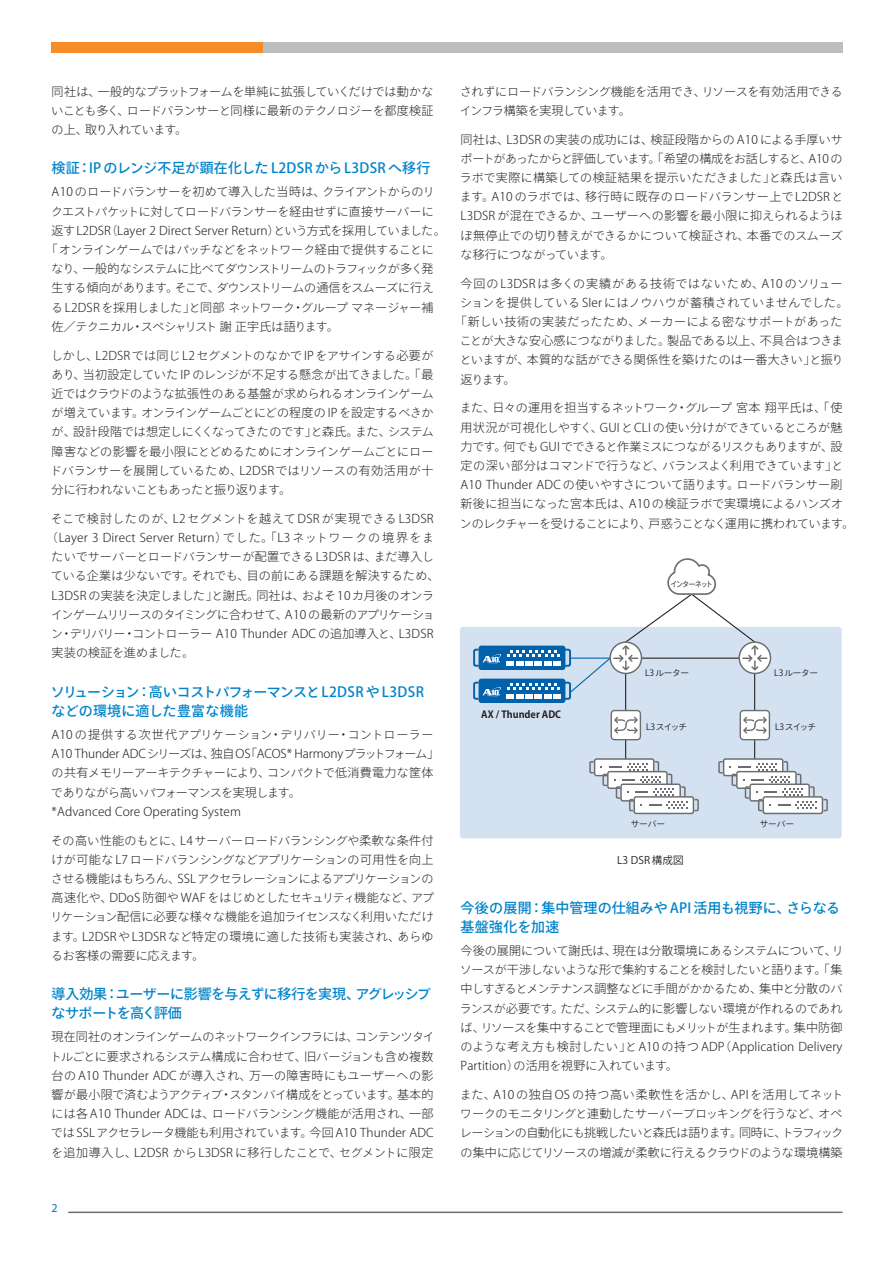
<style>
.page{position:relative;width:893px;height:1263px;background:#fff}
.page>*{position:absolute;margin:0;border:0;box-sizing:border-box;transform-origin:0 0}
.t1{font:500 13.95px/19.2px "Ryo Gothic Plus N";letter-spacing:-.005em;color:#0084ca}
.t2{font:500 13.95px/19.2px "Ryo Gothic Plus N";letter-spacing:-.035em;color:#0084ca}
.t3{font:500 13.95px "Ryo Gothic Plus N";letter-spacing:.015em;color:#0084ca}
.t4{font:300 12px/19.2px "Ryo Gothic Plus N";letter-spacing:-.005em;color:#231f20;text-align:justify}
.t5{font:300 12px "Ryo Gothic Plus N";letter-spacing:.015em;color:#231f20}
.t6{font:300 12px/19.2px "Ryo Gothic Plus N";letter-spacing:-.03em;color:#231f20}
.t7{font:300 12px "Ryo Gothic Plus N";letter-spacing:-.025em;color:#231f20}
.t8{font:300 12px "Ryo Gothic Plus N";letter-spacing:-.065em;color:#231f20}
.t9{font:300 12px "Ryo Gothic Plus N";letter-spacing:-.035em;color:#231f20}
.t10{font:300 12px "Ryo Gothic Plus N";letter-spacing:.05em;color:#231f20}
.t11{font:300 12px "Ryo Gothic Plus N";letter-spacing:.03em;color:#231f20}
.t12{font:300 12px "Ryo Gothic Plus N";letter-spacing:-.045em;color:#231f20}
.t13{font:12px "Myriad Pro";color:#0077bd}
.t14{font:10.5px "Ryo Gothic Plus N";letter-spacing:.01em;color:#231f20}
.t15{font:700 9.75px "Ryo Gothic Plus N";color:#231f20}
.t16{font:8.7px "Ryo Gothic Plus N";letter-spacing:-.02em;color:#231f20}
.t17{font:7.95px "Ryo Gothic Plus N";letter-spacing:-.16em;color:#231f20;scale:.9 1}
</style>
<div class="page">
<div style="left:460px;top:627px;width:382px;height:211px;background:#d4e1f1;border-radius:3px"></div>
<hr style="left:625px;top:671px;width:1px;height:92px;background:#231f20">
<svg style="left:589px;top:757px;width:110px;height:58px"></svg>
<div style="left:611px;top:710px;width:29px;height:30px;background:#fff;border-radius:3px"></div>
<div style="left:611px;top:710px;width:30px;height:30px;border:1px solid #6c6d70;border-radius:3px"></div>
<svg style="left:614px;top:716px;width:24px;height:18px"></svg>
<hr style="left:754px;top:671px;width:1px;height:92px;background:#231f20">
<svg style="left:718px;top:757px;width:110px;height:58px"></svg>
<svg style="left:739px;top:642px;width:31px;height:31px"></svg>
<div style="left:738px;top:641px;width:33px;height:33px;border:1px solid #6c6d70;border-radius:50%"></div>
<div style="left:740px;top:710px;width:29px;height:30px;background:#fff;border-radius:3px"></div>
<div style="left:740px;top:710px;width:30px;height:30px;border:1px solid #6c6d70;border-radius:3px"></div>
<svg style="left:743px;top:716px;width:24px;height:18px"></svg>
<div style="left:479px;top:679px;width:86px;height:24px;background:#0161ab;border-radius:3px"></div>
<svg style="left:473px;top:558px;width:294px;height:143px"></svg>
<div style="left:51px;top:43px;width:792px;height:10px;background:#bcbdc0"></div>
<div style="left:51px;top:43px;width:211px;height:10px;background:#f68d29"></div>
<hr style="left:68px;top:1211px;width:774px;height:2px;background:#6c6d70">
<p class="t4" style="left:52px;top:82px;width:383px">同社は、一般的なプラットフォームを単純に拡張していくだけでは動かないことも多く、ロードバランサーと同様に最新のテクノロジーを都度検証の上、取り入れています。</p>
<p class="t3" style="left:52px;top:159px;width:380px">検証：IP のレンジ不足が顕在化した L2DSR からL3DSR へ移行</p>
<p class="t4" style="left:52px;top:183px;width:385px">A10 のロードバランサーを初めて導入した当時は、クライアントからのリ</p>
<p class="t4" style="left:51px;top:202px;width:384px">クエストパケットに対してロードバランサーを経由せずに直接サーバーに</p>
<p class="t4" style="left:52px;top:221px;width:395px">返すL2DSR（Layer 2 Direct Server Return）という方式を採用していました。</p>
<p class="t4" style="left:46px;top:240px;width:389px">「オンラインゲームではパッチなどをネットワーク経由で提供することに</p>
<p class="t8" style="left:52px;top:261px;width:383px">なり、一般的なシステムに比べてダウンストリームのトラフィックが多く発</p>
<p class="t9" style="left:52px;top:281px;width:384px">生する傾向があります。そこで、ダウンストリームの通信をスムーズに行え</p>
<p class="t7" style="left:51px;top:300px;width:384px">る L2DSR を採用しました」と同部 ネットワーク・グループ マネージャー補</p>
<p class="t12" style="left:52px;top:319px;width:289px">佐／テクニカル・スペシャリスト 謝 正宇氏は語ります。</p>
<p class="t4" style="left:50px;top:346px;width:385px">しかし、L2DSRでは同じ L2 セグメントのなかで IP をアサインする必要があり、当初設定していた IP のレンジが不足する懸念が出てきました。「最近ではクラウドのような拡張性のある基盤が求められるオンラインゲームが増えています。オンラインゲームごとにどの程度の IP を設定するべきかが、設計段階では想定しにくくなってきたのです」と森氏。また、システム障害などの影響を最小限にとどめるためにオンラインゲームごとにロードバランサーを展開しているため、L2DSRではリソースの有効活用が十分に行われないこともあったと振り返ります。</p>
<p class="t5" style="left:51px;top:511px;width:384px">そこで検討したのが、L2 セグメントを越えて DSR が実現できる L3DSR</p>
<p class="t5" style="left:46px;top:530px;width:390px">（Layer 3 Direct Server Return）でした。「L3 ネットワークの境界をま</p>
<p class="t4" style="left:52px;top:548px;width:384px">たいでサーバーとロードバランサーが配置できる L3DSR は、まだ導入し</p>
<p class="t4" style="left:51px;top:567px;width:390px">ている企業は少ないです。それでも、目の前にある課題を解決するため、</p>
<p class="t4" style="left:52px;top:586px;width:384px">L3DSR の実装を決定しました」と謝氏。同社は、およそ10 カ月後のオンラ</p>
<p class="t6" style="left:51px;top:605px;width:385px">インゲームリリースのタイミングに合わせて、A10 の最新のアプリケーショ</p>
<p class="t5" style="left:51px;top:626px;width:384px">ン・デリバリー・コントローラー A10 Thunder ADC の追加導入と、L3DSR</p>
<p class="t4" style="left:52px;top:644px;width:144px">実装の検証を進めました。</p>
<p class="t1" style="left:51px;top:683px;width:375px">ソリューション：高いコストパフォーマンスとL2DSR や L3DSRなどの環境に適した豊富な機能</p>
<p class="t4" style="left:51px;top:725px;width:390px;text-align:left">A10 の提供する次世代アプリケーション・デリバリー・コントローラーA10 Thunder ADCシリーズは、独自OS「ACOS* Harmonyプラットフォーム」の共有メモリーアーキテクチャーにより、コンパクトで低消費電力な筐体でありながら高いパフォーマンスを実現します。<br>*Advanced Core Operating System</p>
<p class="t4" style="left:50px;top:831px;width:385px">その高い性能のもとに、L4 サーバーロードバランシングや柔軟な条件付けが可能な L7 ロードバランシングなどアプリケーションの可用性を向上させる機能はもちろん、SSLアクセラレーションによるアプリケーションの高速化や、DDoS 防御や WAF をはじめとしたセキュリティ機能など、アプリケーション配信に必要な様々な機能を追加ライセンスなく利用いただけます。L2DSR や L3DSR など特定の環境に適した技術も実装され、あらゆるお客様の需要に応えます。</p>
<p class="t2" style="left:52px;top:985px;width:381px">導入効果：ユーザーに影響を与えずに移行を実現、アグレッシブなサポートを高く評価</p>
<p class="t4" style="left:50px;top:1028px;width:386px">現在同社のオンラインゲームのネットワークインフラには、コンテンツタイトルごとに要求されるシステム構成に合わせて、旧バージョンも含め複数台の A10 Thunder ADC が導入され、万一の障害時にもユーザーへの影響が最小限で済むようアクティブ・スタンバイ構成をとっています。基本的には各 A10 Thunder ADC は、ロードバランシング機能が活用され、一部では SSLアクセラレータ機能も利用されています。今回 A10 Thunder ADCを追加導入し、L2DSR からL3DSR に移行したことで、セグメントに限定</p>
<p class="t13" style="left:52px;top:1201px;width:8px">2</p>
<p class="t6" style="left:460px;top:82px;width:384px">されずにロードバランシング機能を活用でき、リソースを有効活用できるインフラ構築を実現しています。</p>
<p class="t4" style="left:460px;top:130px;width:385px">同社は、L3DSR の実装の成功には、検証段階からの A10 による手厚いサポートがあったからと評価しています。「希望の構成をお話しすると、A10 のラボで実際に構築しての検証結果を提示いただきました」と森氏は言います。A10 のラボでは、移行時に既存のロードバランサー上で L2DSRとL3DSR が混在できるか、ユーザーへの影響を最小限に抑えられるようほぼ無停止での切り替えができるかについて検証され、本番でのスムーズな移行につながっています。</p>
<p class="t10" style="left:461px;top:276px;width:383px">今回の L3DSR は多くの実績がある技術ではないため、A10 のソリュー</p>
<p class="t5" style="left:460px;top:295px;width:390px">ションを提供している SIer にはノウハウが蓄積されていませんでした。</p>
<p class="t11" style="left:455px;top:314px;width:389px">「新しい技術の実装だったため、メーカーによる密なサポートがあった</p>
<p class="t4" style="left:460px;top:332px;width:385px">ことが大きな安心感につながりました。製品である以上、不具合はつきま</p>
<p class="t4" style="left:460px;top:351px;width:385px">といますが、本質的な話ができる関係性を築けたのは一番大きい」と振り</p>
<p class="t4" style="left:461px;top:370px;width:56px">返ります。</p>
<p class="t4" style="left:460px;top:399px;width:396px;text-align:left">また、日々の運用を担当するネットワーク・グループ 宮本 翔平氏は、「使用状況が可視化しやすく、GUIとCLI の使い分けができているところが魅力です。何でもGUIでできると作業ミスにつながるリスクもありますが、設定の深い部分はコマンドで行うなど、バランスよく利用できています」とA10 Thunder ADC の使いやすさについて語ります。ロードバランサー刷新後に担当になった宮本氏は、A10 の検証ラボで実環境によるハンズオンのレクチャーを受けることにより、戸惑うことなく運用に携われています。</p>
<p class="t15" style="left:481px;top:708px;width:81px">AX / Thunder ADC</p>
<p class="t17" style="left:670px;top:579px;width:49px">インターネット</p>
<p class="t16" style="left:645px;top:667px;width:45px">L3ルーター</p>
<p class="t16" style="left:646px;top:722px;width:43px">L3 スイッチ</p>
<p class="t16" style="left:631px;top:818px;width:36px">サーバー</p>
<p class="t14" style="left:617px;top:854px;width:68px">L3 DSR 構成図</p>
<p class="t16" style="left:774px;top:667px;width:45px">L3ルーター</p>
<p class="t16" style="left:775px;top:722px;width:43px">L3 スイッチ</p>
<p class="t16" style="left:760px;top:818px;width:36px">サーバー</p>
<p class="t1" style="left:461px;top:899px;width:381px">今後の展開：集中管理の仕組みや API 活用も視野に、さらなる基盤強化を加速</p>
<p class="t4" style="left:460px;top:941px;width:385px">今後の展開について謝氏は、現在は分散環境にあるシステムについて、リソースが干渉しないような形で集約することを検討したいと語ります。「集中しすぎるとメンテナンス調整などに手間がかかるため、集中と分散のバランスが必要です。ただ、システム的に影響しない環境が作れるのであれば、リソースを集中することで管理面にもメリットが生まれます。集中防御のような考え方も検討したい」とA10 の持つ ADP（Application Delivery Partition）の活用を視野に入れています。</p>
<p class="t4" style="left:460px;top:1085px;width:385px">また、A10 の独自 OS の持つ高い柔軟性を活かし、API を活用してネットワークのモニタリングと連動したサーバーブロッキングを行うなど、オペレーションの自動化にも挑戦したいと森氏は語ります。同時に、トラフィックの集中に応じてリソースの増減が柔軟に行えるクラウドのような環境構築</p>
</div>
